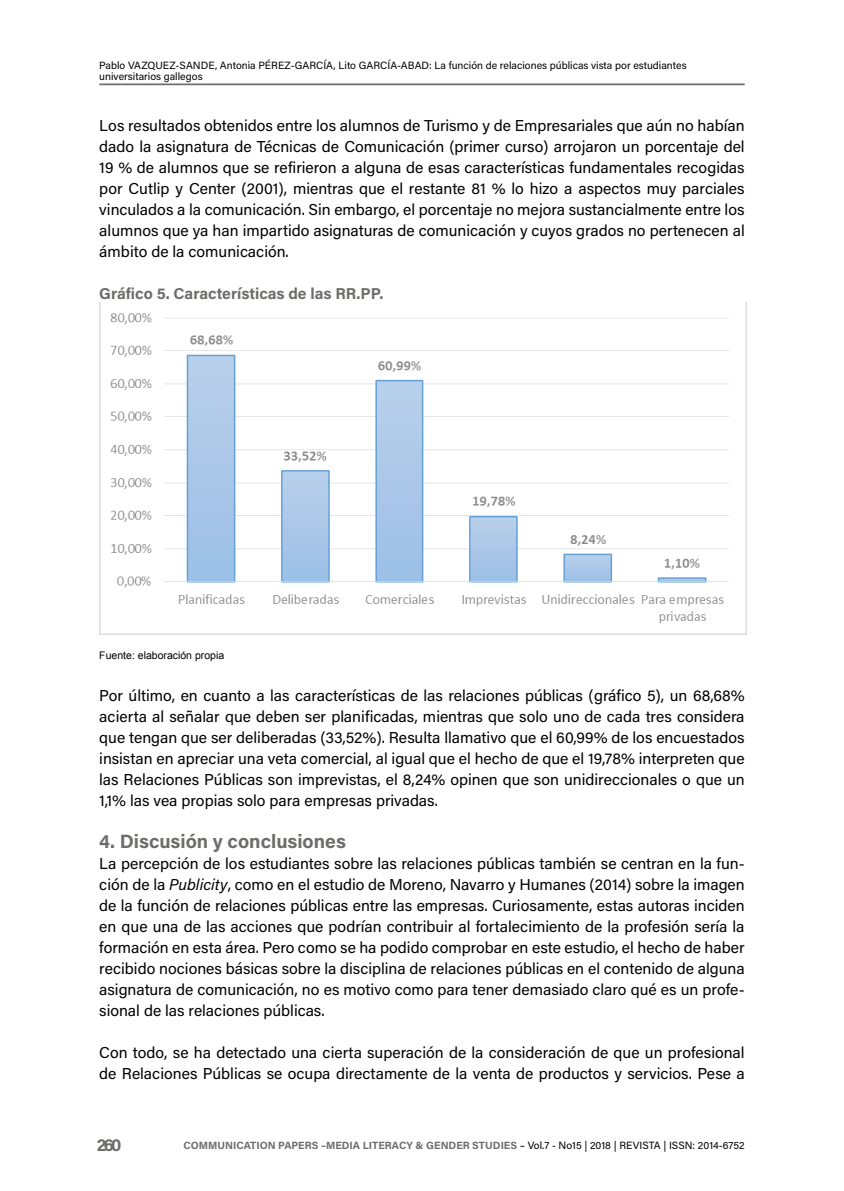
<style>
.page{position:relative;width:844px;height:1191px;background:#fff}
.page>*{position:absolute;margin:0;border:0;box-sizing:border-box;transform-origin:0 0}
.t1{font:700 19.25px "Acumin Pro";color:#6c6e6b}
.t2{font:700 17.5px "Acumin Pro";color:#6c6e6b}
.t3{font:15.75px/21px "Acumin Pro";color:#000;text-align:justify}
.t4{font:700 15.75px "Acumin Pro";letter-spacing:-.005em;color:#6c6e6b}
.t5{font:10.5px/10.5px "Acumin Pro";color:#000}
.t6{font:700 10.5px "Acumin Pro";color:#6c6e6b}
.t7{font:10.5px "Arial";color:#000}
.s1{font-style:italic}
.s2{font-weight:400;color:#000}
</style>
<div class="page">
<hr style="left:99px;top:83px;width:645px;height:2px;background:#6c6e6b">
<img style="left:99px;top:303px;width:647px;height:331px">
<p class="t5" style="left:99px;top:60px;width:588px">Pablo VAZQUEZ-SANDE, Antonia PÉREZ-GARCÍA, Lito GARCÍA-ABAD: La función de relaciones públicas vista por estudiantes universitarios gallegos</p>
<p class="t3" style="left:99px;top:114px;width:646px">Los resultados obtenidos entre los alumnos de Turismo y de Empresariales que aún no habían dado la asignatura de Técnicas de Comunicación (primer curso) arrojaron un porcentaje del 19 % de alumnos que se refirieron a alguna de esas características fundamentales recogidas por Cutlip y Center (2001), mientras que el restante 81 % lo hizo a aspectos muy parciales vinculados a la comunicación. Sin embargo, el porcentaje no mejora sustancialmente entre los alumnos que ya han impartido asignaturas de comunicación y cuyos grados no pertenecen al ámbito de la comunicación.</p>
<p class="t4" style="left:99px;top:282px;width:286px">Gráfico 5. Características de las RR.PP.</p>
<p class="t7" style="left:99px;top:648px;width:126px">Fuente: elaboración propia</p>
<p class="t3" style="left:99px;top:684px;width:646px">Por último, en cuanto a las características de las relaciones públicas (gráfico 5), un 68,68% acierta al señalar que deben ser planificadas, mientras que solo uno de cada tres considera que tengan que ser deliberadas (33,52%). Resulta llamativo que el 60,99% de los encuestados insistan en apreciar una veta comercial, al igual que el hecho de que el 19,78% interpreten que las Relaciones Públicas son imprevistas, el 8,24% opinen que son unidireccionales o que un 1,1% las vea propias solo para empresas privadas.</p>
<p class="t1" style="left:99px;top:827px;width:248px">4. Discusión y conclusiones</p>
<p class="t3" style="left:99px;top:852px;width:646px">La percepción de los estudiantes sobre las relaciones públicas también se centran en la fun&shy;ción de la <span class="s1">Publicity</span>, como en el estudio de Moreno, Navarro y Humanes (2014) sobre la imagen de la función de relaciones públicas entre las empresas. Curiosamente, estas autoras inciden en que una de las acciones que podrían contribuir al fortalecimiento de la profesión sería la formación en esta área. Pero como se ha podido comprobar en este estudio, el hecho de haber recibido nociones básicas sobre la disciplina de relaciones públicas en el contenido de alguna asignatura de comunicación, no es motivo como para tener demasiado claro qué es un profe&shy;sional de las relaciones públicas.</p>
<p class="t3" style="left:99px;top:1041px;width:646px">Con todo, se ha detectado una cierta superación de la consideración de que un profesional de Relaciones Públicas se ocupa directamente de la venta de productos y servicios. Pese a</p>
<p class="t2" style="left:97px;top:1132px;width:26px">260</p>
<p class="t6" style="left:183px;top:1137px;width:562px">COMMUNICATION PAPERS –MEDIA LITERACY &amp; GENDER STUDIES <span class="s2">– Vol.7 - No15 | 2018 | REVISTA | ISSN: 2014-6752</span></p>
</div>
